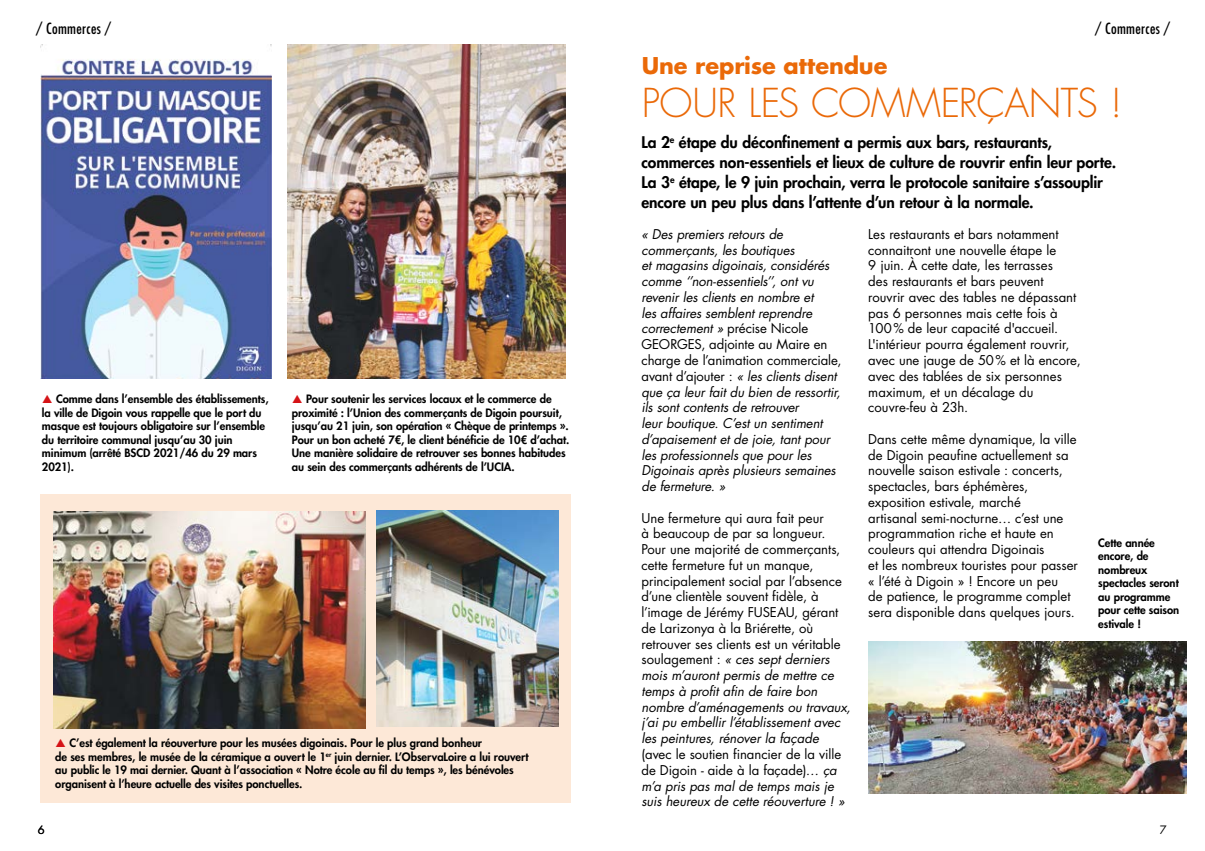
<style>
.page{position:relative;width:1205px;height:851px;background:#fff}
.page>*{position:absolute;margin:0;border:0;box-sizing:border-box;transform-origin:0 0}
.t1{font:300 38.75px "Futura Std";letter-spacing:-.015em;color:#ea6908}
.t2{font:700 22.5px "Futura Std";letter-spacing:-.005em;color:#ea6908}
.t3{font:800 15.62px/20px "Futura Std";letter-spacing:-.005em;color:#000}
.t4{font:condensed 15px "Futura Std";letter-spacing:.025em;color:#000}
.t5{font:13.12px/15.8px "Futura Std";color:#000}
.t6{font:italic 13.12px/15.8px "Futura Std";letter-spacing:-.005em;color:#000}
.t7{font:800 11.25px/13.5px "Futura Std";letter-spacing:-.005em;color:#000}
.t8{font:11.25px "Futura Std";color:#000}
.s1{font-style:normal}
.s2{font-style:italic}
</style>
<div class="page">
<div style="left:41px;top:494px;width:529px;height:309px;background:#fde8d7"></div>
<img style="left:41px;top:44px;width:230px;height:335px">
<img style="left:54px;top:511px;width:312px;height:217px">
<img style="left:287px;top:45px;width:279px;height:334px">
<img style="left:377px;top:510px;width:181px;height:216px">
<img style="left:868px;top:641px;width:319px;height:152px">
<p class="t4" style="left:36px;top:19px;width:76px">/ Commerces /</p>
<p class="t4" style="left:1095px;top:19px;width:76px">/ Commerces /</p>
<p class="t7" style="left:42px;top:392px;width:228px;text-indent:14px">Comme dans l’ensemble des établissements, la ville de Digoin vous rappelle que le port du masque est toujours obligatoire sur l’ensemble du territoire communal jusqu’au 30 juin minimum (arrêté BSCD 2021/46 du 29 mars 2021).</p>
<p class="t7" style="left:292px;top:392px;width:279px;text-indent:14px">Pour soutenir les services locaux et le commerce de proximité : l’Union des commerçants de Digoin poursuit, jusqu’au 21 juin, son opération « Chèque de printemps ».<br>Pour un bon acheté 7€, le client bénéficie de 10€ d’achat.<br>Une manière solidaire de retrouver ses bonnes habitudes au sein des commerçants adhérents de l’UCIA.</p>
<p class="t7" style="left:55px;top:736px;width:475px;text-indent:14px">C’est également la réouverture pour les musées digoinais. Pour le plus grand bonheur<br>de ses membres, le musée de la céramique a ouvert le 1<sup>er</sup> juin dernier. L’ObservaLoire a lui rouvert au public le 19 mai dernier. Quant à l’association « Notre école au fil du temps », les bénévoles organisent à l’heure actuelle des visites ponctuelles.</p>
<h2 class="t2" style="left:642px;top:50px;width:247px">Une reprise attendue</h2>
<h1 class="t1" style="left:642px;top:80px;width:482px">POUR LES COMMERÇANTS !</h1>
<p class="t3" style="left:641px;top:132px;width:476px">La 2<sup>e</sup> étape du déconfinement a permis aux bars, restaurants, commerces non-essentiels et lieux de culture de rouvrir enfin leur porte.<br>La 3<sup>e</sup> étape, le 9 juin prochain, verra le protocole sanitaire s’assouplir encore un peu plus dans l’attente d’un retour à la normale.</p>
<p class="t6" style="left:641px;top:226px;width:202px">« Des premiers retours de commerçants, les boutiques<br>et magasins digoinais, considérés comme ‘’non-essentiels’’, ont vu revenir les clients en nombre et<br>les affaires semblent reprendre correctement » <span class="s1">précise Nicole<br>GEORGES, adjointe au Maire en charge de l’animation commerciale, avant d’ajouter :</span> « les clients disent que ça leur fait du bien de ressortir, ils sont contents de retrouver<br>leur boutique. C’est un sentiment d’apaisement et de joie, tant pour les professionnels que pour les<br>Digoinais après plusieurs semaines de fermeture. »</p>
<p class="t5" style="left:641px;top:510px;width:211px">Une fermeture qui aura fait peur<br>à beaucoup de par sa longueur.<br>Pour une majorité de commerçants, cette fermeture fut un manque, principalement social par l’absence d’une clientèle souvent fidèle, à l’image de Jérémy FUSEAU, gérant de Larizonya à la Briérette, où retrouver ses clients est un véritable soulagement : <span class="s2">« ces sept derniers mois m’auront permis de mettre ce temps à profit afin de faire bon nombre d’aménagements ou travaux, j’ai pu embellir l’établissement avec les peintures, rénover la façade</span></p>
<p class="t6" style="left:641px;top:746px;width:205px"><span class="s1">(avec le soutien financier de la ville de Digoin - aide à la façade)</span>… ça m’a pris pas mal de temps mais je suis heureux de cette réouverture ! »</p>
<p class="t5" style="left:868px;top:226px;width:214px">Les restaurants et bars notamment connaitront une nouvelle étape le<br>9 juin. À cette date, les terrasses<br>des restaurants et bars peuvent rouvrir avec des tables ne dépassant pas 6 personnes mais cette fois à<br>100% de leur capacité d'accueil.<br>L'intérieur pourra également rouvrir, avec une jauge de 50% et là encore, avec des tablées de six personnes maximum, et un décalage du couvre-feu à 23h.</p>
<p class="t5" style="left:868px;top:431px;width:211px">Dans cette même dynamique, la ville de Digoin peaufine actuellement sa nouvelle saison estivale : concerts, spectacles, bars éphémères, exposition estivale, marché<br>artisanal semi-nocturne… c’est une programmation riche et haute en couleurs qui attendra Digoinais<br>et les nombreux touristes pour passer « l’été à Digoin » ! Encore un peu<br>de patience, le programme complet sera disponible dans quelques jours.</p>
<p class="t7" style="left:1098px;top:535px;width:83px">Cette année encore, de nombreux spectacles seront au programme pour cette saison estivale !</p>
<p class="t8" style="left:38px;top:822px;width:8px">6</p>
<p class="t8" style="left:1160px;top:822px;width:8px">7</p>
</div>
